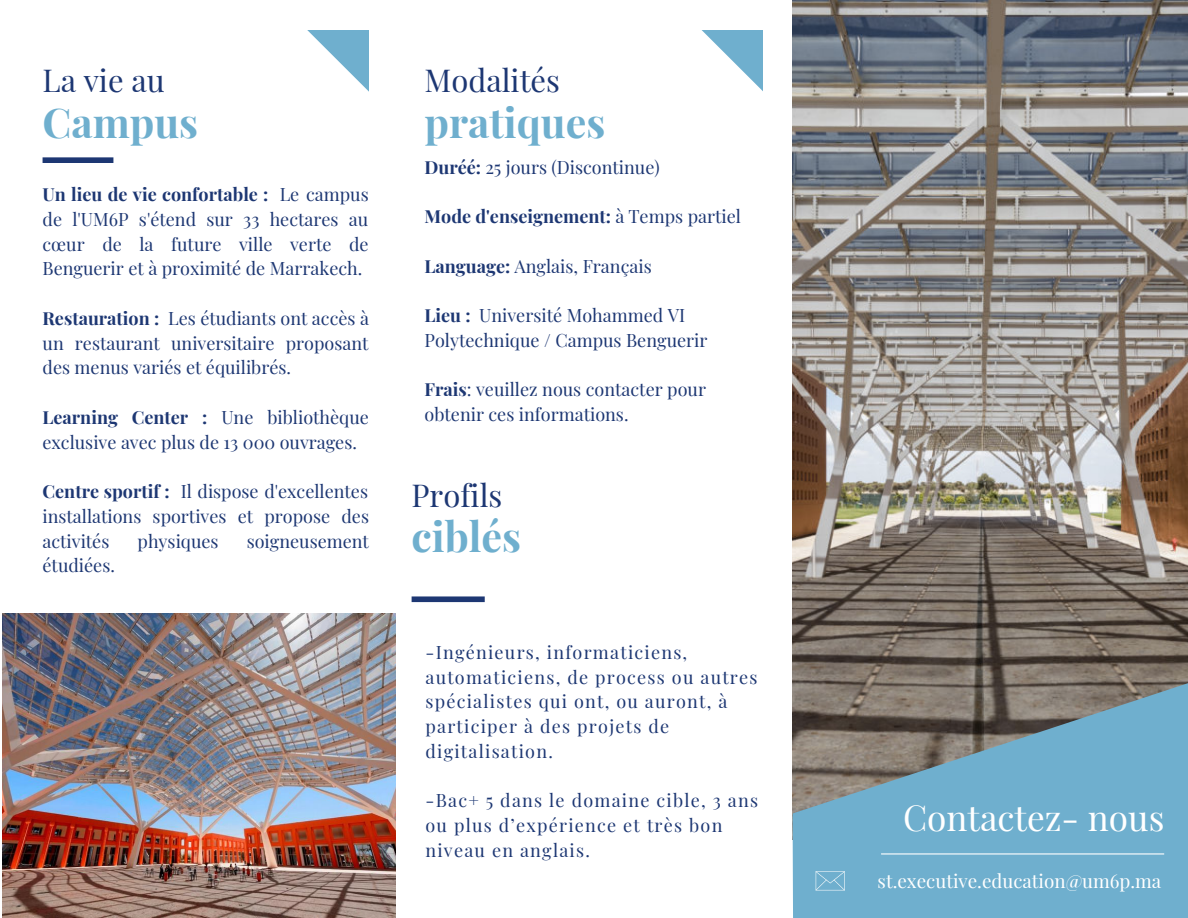
<style>
.page{position:relative;width:1188px;height:918px;background:#fff}
.page>*{position:absolute;margin:0;border:0;box-sizing:border-box;transform-origin:0 0}
.t1{font:700 40.95px "Playfair Display";color:#6fafce}
.t2{font:35.25px "Playfair Display";color:#fff}
.t3{font:30.9px "Playfair Display";color:#1d3773}
.t4{font:18.9px "Playfair Display";color:#fff}
.t5{font:18px/24.8px "Playfair Display";color:#1d3773;text-align:justify}
.t6{font:18px/24.8px "Playfair Display";letter-spacing:.07em;color:#1d3773}
.t7{font:700 18px "Playfair Display";color:#1d3773}
.s1{font-weight:700}
.s2{font-weight:400}
</style>
<div class="page">
<div style="left:43px;top:157px;width:70px;height:6px;background:#1d3773"></div>
<svg style="left:307px;top:30px;width:62px;height:62px"></svg>
<div style="left:412px;top:596px;width:73px;height:6px;background:#1d3773"></div>
<img style="left:792px;top:0;width:396px;height:839px">
<svg style="left:793px;top:681px;width:395px;height:237px;background:#729cb0"></svg>
<svg style="left:702px;top:30px;width:61px;height:61px"></svg>
<hr style="left:881px;top:853px;width:283px;height:2px;background:#fff">
<svg style="left:816px;top:871px;width:29px;height:19px"></svg>
<img style="left:2px;top:614px;width:394px;height:304px">
<p class="t3" style="left:43px;top:58px;width:124px">La vie au</p>
<p class="t1" style="left:43px;top:93px;width:157px">Campus</p>
<p class="t5" style="left:43px;top:181px;width:328px"><span class="s1">Un lieu de vie confortable :</span> Le campus de l'UM6P s'étend sur 33 hectares au cœur de la future ville verte de Benguerir et à proximité de Marrakech.</p>
<p class="t5" style="left:43px;top:305px;width:328px"><span class="s1">Restauration :</span> Les étudiants ont accès à un restaurant universitaire proposant des menus variés et équilibrés.</p>
<p class="t5" style="left:43px;top:404px;width:328px"><span class="s1">Learning Center :</span> Une bibliothèque exclusive avec plus de 13 000 ouvrages.</p>
<p class="t5" style="left:43px;top:478px;width:328px"><span class="s1">Centre sportif :</span> Il dispose d'excellentes installations sportives et propose des activités</p>
<p class="t5" style="left:138px;top:528px;width:83px">physiques</p>
<p class="t5" style="left:247px;top:528px;width:124px">soigneusement</p>
<p class="t5" style="left:43px;top:553px;width:74px">étudiées.</p>
<p class="t3" style="left:425px;top:58px;width:137px">Modalités</p>
<p class="t1" style="left:425px;top:93px;width:182px">pratiques</p>
<p class="t5" style="left:425px;top:154px;width:237px"><span class="s1">Duréé:</span> 25 jours (Discontinue)</p>
<p class="t7" style="left:425px;top:204px;width:318px">Mode d'enseignement: <span class="s2">à Temps partiel</span></p>
<p class="t5" style="left:425px;top:253px;width:229px"><span class="s1">Language:</span> Anglais, Français</p>
<p class="t5" style="left:425px;top:302px;width:285px"><span class="s1">Lieu :</span> Université Mohammed VI<br>Polytechnique / Campus Benguerir</p>
<p class="t5" style="left:425px;top:376px;width:283px"><span class="s1">Frais</span>: veuillez nous contacter pour obtenir ces informations.</p>
<p class="t3" style="left:412px;top:473px;width:92px">Profils</p>
<p class="t1" style="left:412px;top:508px;width:111px">ciblés</p>
<p class="t6" style="left:425px;top:639px;width:334px">-Ingénieurs, informaticiens, automaticiens, de process ou autres spécialistes qui ont, ou auront, à participer à des projets de digitalisation.</p>
<p class="t6" style="left:425px;top:788px;width:334px">-Bac+ 5 dans le domaine cible, 3 ans ou plus d’expérience et très bon niveau en anglais.</p>
<p class="t2" style="left:903px;top:793px;width:263px">Contactez- nous</p>
<p class="t4" style="left:878px;top:868px;width:285px">st.executive.education@um6p.ma</p>
</div>
